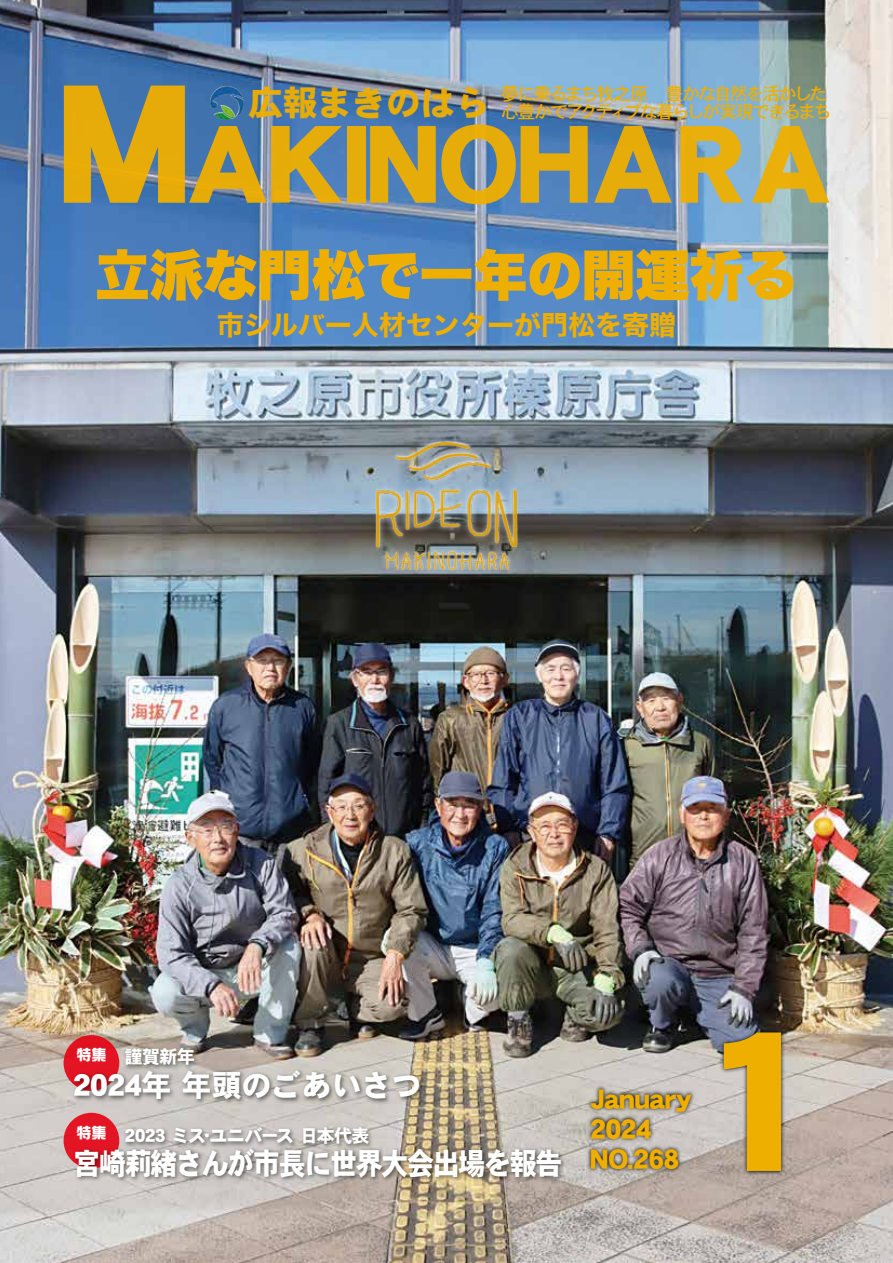
<style>
.page{position:relative;width:893px;height:1263px;background:#fff}
.page>*{position:absolute;margin:0;border:0;box-sizing:border-box;transform-origin:0 0}
.t1{font:195px "DFHS Gothic G W9 WIN RKSJ H";color:#efaf00}
.t2{font:108px "DFHS Gothic G W9 WIN RKSJ H";letter-spacing:-.285em;color:#efaf00}
.t3{font:54px "Hiragino Kaku W9 90 ms RKSJ H";color:#efaf00}
.t4{font:30px "DFHS Gothic G W9 WINP RKSJ H";letter-spacing:-.05em;color:#fff;scale:.9 1}
.t5{font:30px "DFHS Gothic G W9 WINP RKSJ H";color:#fff}
.t6{font:27px/30px "DFHS Gothic G W9 WINP RKSJ H";color:#efaf00}
.t7{font:27px "Hiragino Kaku W7 90 ms RKSJ H";color:#efaf00}
.t8{font:18px/18px "DFHS Gothic G W5 WIN RKSJ H";letter-spacing:-.115em;color:#efaf00;text-align:right}
.t9{font:18px "DFHS Gothic G W9 WINP RKSJ H";letter-spacing:-.03em;color:#fff}
.t10{font:15px "DF So Gei G W9 WINP RKSJ H";color:#fff}
.s1{font-size:165px}
</style>
<div class="page">
<img style="left:0;top:0;width:893px;height:1263px">
<svg style="left:375px;top:440px;width:143px;height:131px"></svg>
<img style="left:376px;top:442px;width:141px;height:128px">
<img style="left:207px;top:86px;width:37px;height:35px">
<div style="left:64px;top:1035px;width:55px;height:56px;background:#e31323;border-radius:50%"></div>
<div style="left:123px;top:1046px;width:77px;height:25px;background:#000;opacity:.55"></div>
<div style="left:64px;top:1113px;width:55px;height:55px;background:#e31424;border-radius:50%"></div>
<div style="left:71px;top:1068px;width:354px;height:37px;background:#000;opacity:.55"></div>
<div style="left:73px;top:1145px;width:494px;height:38px;background:#000;opacity:.55"></div>
<div style="left:123px;top:1124px;width:251px;height:26px;background:#000;opacity:.55"></div>
<svg style="left:586px;top:1084px;width:109px;height:89px;background:#8f8c88"></svg>
<svg style="left:719px;top:1028px;width:67px;height:147px;background:#53504f"></svg>
<h2 class="t2" style="left:42px;top:111px;width:804px"><span class="s1">Ｍ</span>ＡＫＩＮＯＨＡＲＡ</h2>
<p class="t8" style="left:248px;top:85px;width:585px">夢に乗るまち牧之原　豊かな自然を活かした<br><sup>広報まきのはら</sup> 心豊かでアクティブな暮らしが実現できるまち</p>
<h3 class="t3" style="left:95px;top:244px;width:704px">立派な門松で一年の開運祈る</h3>
<h3 class="t7" style="left:217px;top:311px;width:461px">市シルバー人材センターが門松を寄贈</h3>
<p class="t10" style="left:76px;top:1047px;width:31px">特集</p>
<p class="t9" style="left:125px;top:1048px;width:72px">謹賀新年</p>
<h3 class="t5" style="left:74px;top:1070px;width:350px">2024年年頭のごあいさつ</h3>
<p class="t10" style="left:76px;top:1125px;width:31px">特集</p>
<p class="t9" style="left:125px;top:1127px;width:246px">2023 ミスユニバース日本代表</p>
<p class="t9" style="left:198px;top:1127px;width:19px">・</p>
<h3 class="t4" style="left:74px;top:1148px;width:544px">宮崎莉緒さんが市長に世界大会出場を報告</h3>
<h3 class="t6" style="left:590px;top:1084px;width:103px">January<br>2024<br>NO.268</h3>
<h1 class="t1" style="left:655px;top:1006px;width:197px">１</h1>
</div>
